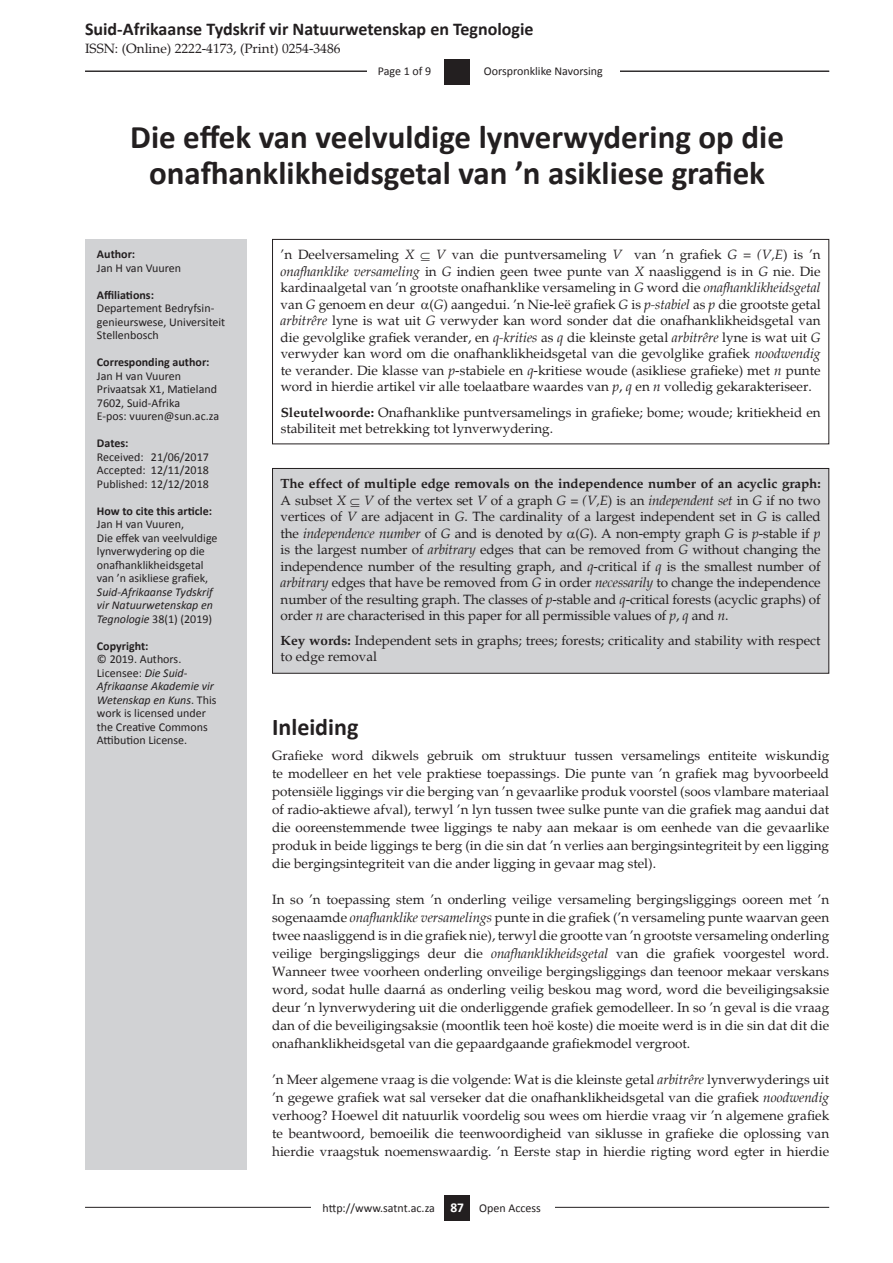
<style>
.page{position:relative;width:893px;height:1263px;background:#fff}
.page>*{position:absolute;margin:0;border:0;box-sizing:border-box;transform-origin:0 0}
.t1{font:700 33px/36px "Calibri";color:#231f20;text-align:center}
.t2{font:700 24px "Calibri";color:#231f20}
.t3{font:700 18px "Calibri";color:#231f20}
.t4{font:13.5px/16.5px "Palatino";color:#231f20;text-align:justify}
.t5{font:12px/13.5px "Calibri";color:#231f20}
.t6{font:700 12px "Calibri";color:#231f20}
.t7{font:italic 12px/13.5px "Calibri";color:#231f20;text-align:justify}
.s1{font-style:normal}
.s2{font-style:italic}
.s3{font-weight:700}
.s4{font-weight:700;font-size:13.5px;color:#fff}
</style>
<div class="page">
<hr style="left:85px;top:1207px;width:744px;height:1px;background:#231f20">
<div style="left:311px;top:1195px;width:244px;height:30px;background:#fff"></div>
<div style="left:444px;top:1195px;width:26px;height:25px;background:#231f20"></div>
<hr style="left:85px;top:71px;width:744px;height:1px;background:#231f20">
<div style="left:367px;top:59px;width:252px;height:28px;background:#fff"></div>
<div style="left:444px;top:59px;width:26px;height:25px;background:#231f20"></div>
<div style="left:85px;top:239px;width:162px;height:931px;background:#d1d2d4"></div>
<div style="left:272px;top:239px;width:557px;height:205px;border:1px solid #231f20"></div>
<div style="left:273px;top:468px;width:556px;height:205px;background:#d1d2d4"></div>
<div style="left:272px;top:468px;width:557px;height:206px;border:1px solid #231f20"></div>
<h3 class="t3" style="left:85px;top:17px;width:450px">Suid-Afrikaanse Tydskrif vir Natuurwetenskap en Tegnologie</h3>
<p class="t4" style="left:85px;top:40px;width:257px">ISSN: (Online) 2222-4173, (Print) 0254-3486</p>
<p class="t5" style="left:378px;top:64px;width:55px">Page 1i of 9</p>
<p class="t5" style="left:484px;top:64px;width:69px">Oorspronklike</p>
<p class="t5" style="left:426px;top:64px;width:7px">ii</p>
<p class="t5" style="left:484px;top:64px;width:120px">InhoudsopgaweNavorsing</p>
<p class="t5" style="left:382px;top:64px;width:25px">Page</p>
<h1 class="t1" style="left:130px;top:119px;width:655px">Die effek van veelvuldige lynverwydering op die onafhanklikheidsgetal van ’n asikliese grafiek</h1>
<p class="t6" style="left:97px;top:247px;width:40px">Author:</p>
<p class="t5" style="left:97px;top:261px;width:86px">Jan H van Vuuren</p>
<p class="t6" style="left:97px;top:287px;width:59px">Affiliations:</p>
<p class="t5" style="left:97px;top:302px;width:130px">Departement Bedryfsin&shy;genieurswese, Universiteit<br>Stellenbosch</p>
<p class="t6" style="left:97px;top:355px;width:114px">Corresponding author:</p>
<p class="t5" style="left:97px;top:369px;width:124px">Jan H van Vuuren<br>Privaatsak X1, Matieland<br>7602, Suid-Afrika<br>E-pos: vuuren@sun.ac.za</p>
<p class="t6" style="left:97px;top:436px;width:33px">Dates:</p>
<p class="t5" style="left:97px;top:450px;width:113px;text-align:justify">Received: 21/06/2017<br>Accepted: 12/11/2018<br>Published: 12/12/2018</p>
<p class="t6" style="left:97px;top:503px;width:117px">How to cite this article:</p>
<p class="t5" style="left:97px;top:518px;width:122px">Jan H van Vuuren,<br>Die effek van veelvuldige lynverwydering op die onafhanklikheidsgetal van ’n asikliese grafiek,</p>
<p class="t7" style="left:97px;top:585px;width:118px">Suid-Afrikaanse Tydskrif vir Natuurwetenskap en Tegnologie <span class="s1">38(1) (2019)</span></p>
<p class="t6" style="left:97px;top:638px;width:53px">Copyright:</p>
<p class="t5" style="left:97px;top:653px;width:121px">© 2019. Authors.<br>Licensee: <span class="s2">Die Suid-<br>Afrikaanse Akademie vir<br>Wetenskap en Kuns</span>. This work is licensed under the Creative Commons<br>Attibution License.</p>
<p class="t4" style="left:281px;top:247px;width:542px">’n Deelversameling <span class="s2">X</span> ⊆ <span class="s2">V</span> van die puntversameling <span class="s2">V</span> van ’n grafiek <span class="s2">G</span> = <span class="s2">(V,E</span>) is ’n <span class="s2">onafhanklike versameling</span> in <span class="s2">G</span> indien geen twee punte van <span class="s2">X</span> naasliggend is in <span class="s2">G</span> nie. Die kardinaalgetal van ’n grootste onafhanklike versameling in <span class="s2">G</span> word die <span class="s2">onafhanklikheidsgetal </span>van <span class="s2">G</span> genoem en deur (<span class="s2">G</span>) aangedui. ’n Nie-leë grafiek <span class="s2">G</span> is <span class="s2">p-stabiel</span> as <span class="s2">p</span> die grootste getal <span class="s2">arbitrêre</span> lyne is wat uit <span class="s2">G</span> verwyder kan word sonder dat die onafhanklikheidsgetal van die gevolglike grafiek verander, en <span class="s2">q-krities</span> as <span class="s2">q</span> die kleinste getal <span class="s2">arbitrêre</span> lyne is wat uit <span class="s2">G </span>verwyder kan word om die onafhanklikheidsgetal van die gevolglike grafiek <span class="s2">noodwendig </span>te verander. Die klasse van <span class="s2">p</span>-stabiele en <span class="s2">q</span>-kritiese woude (asikliese grafieke) met <span class="s2">n</span> punte word in hierdie artikel vir alle toelaatbare waardes van <span class="s2">p</span>, <span class="s2">q</span> en <span class="s2">n</span> volledig gekarakteriseer.</p>
<p class="t4" style="left:281px;top:404px;width:541px"><span class="s3">Sleutelwoorde:</span> Onafhanklike puntversamelings in grafieke; bome; woude; kritiekheid en stabiliteit met betrekking tot lynverwydering.</p>
<p class="t4" style="left:281px;top:476px;width:542px"><span class="s3">The effect of multiple edge removals on the independence number of an acyclic graph:<br></span>A subset <span class="s2">X</span> ⊆ <span class="s2">V</span> of the vertex set <span class="s2">V</span> of a graph <span class="s2">G</span> = <span class="s2">(V,E</span>) is an <span class="s2">independent set</span> in <span class="s2">G</span> if no two vertices of <span class="s2">V</span> are adjacent in <span class="s2">G</span>. The cardinality of a largest independent set in <span class="s2">G</span> is called the <span class="s2">independence number</span> of <span class="s2">G</span> and is denoted by (<span class="s2">G</span>). A non-empty graph <span class="s2">G</span> is <span class="s2">p</span>-stable if <span class="s2">p </span>is the largest number of <span class="s2">arbitrary</span> edges that can be removed from <span class="s2">G</span> without changing the independence number of the resulting graph, and <span class="s2">q</span>-critical if <span class="s2">q</span> is the smallest number of <span class="s2">arbitrary</span> edges that have be removed from <span class="s2">G</span> in order <span class="s2">necessarily</span> to change the independence number of the resulting graph. The classes of <span class="s2">p</span>-stable and <span class="s2">q</span>-critical forests (acyclic graphs) of order <span class="s2">n</span> are characterised in this paper for all permissible values of <span class="s2">p</span>, <span class="s2">q</span> and <span class="s2">n</span>.</p>
<p class="t4" style="left:281px;top:632px;width:542px"><span class="s3">Key words:</span> Independent sets in graphs; trees; forests; criticality and stability with respect to edge removal</p>
<h2 class="t2" style="left:272px;top:712px;width:88px">Inleiding</h2>
<p class="t4" style="left:272px;top:746px;width:559px;line-height:18px">Grafieke word dikwels gebruik om struktuur tussen versamelings entiteite wiskundig te modelleer en het vele praktiese toepassings. Die punte van ’n grafiek mag byvoorbeeld potensiële liggings vir die berging van ’n gevaarlike produk voorstel (soos vlambare materiaal of radio-aktiewe afval), terwyl ’n lyn tussen twee sulke punte van die grafiek mag aandui dat die ooreenstemmende twee liggings te naby aan mekaar is om eenhede van die gevaarlike produk in beide liggings te berg (in die sin dat ’n verlies aan bergingsintegriteit by een ligging die bergingsintegriteit van die ander ligging in gevaar mag stel).</p>
<p class="t4" style="left:272px;top:890px;width:559px;line-height:18px">In so ’n toepassing stem ’n onderling veilige versameling bergingsliggings ooreen met ’n sogenaamde <span class="s2">onafhanklike versamelings</span> punte in die grafiek (’n versameling punte waarvan geen twee naasliggend is in die grafiek nie), terwyl die grootte van ’n grootste versameling onderling veilige bergingsliggings deur die <span class="s2">onafhanklikheidsgetal</span> van die grafiek voorgestel word.<br>Wanneer twee voorheen onderling onveilige bergingsliggings dan teenoor mekaar verskans word, sodat hulle daarná as onderling veilig beskou mag word, word die beveiligingsaksie deur ’n lynverwydering uit die onderliggende grafiek gemodelleer. In so ’n geval is die vraag dan of die beveiligingsaksie (moontlik teen hoë koste) die moeite werd is in die sin dat dit die onafhanklikheidsgetal van die gepaardgaande grafiekmodel vergroot.</p>
<p class="t4" style="left:272px;top:1070px;width:559px;line-height:18px">’n Meer algemene vraag is die volgende: Wat is die kleinste getal <span class="s2">arbitrêre</span> lynverwyderings uit ’n gegewe grafiek wat sal verseker dat die onafhanklikheidsgetal van die grafiek <span class="s2">noodwendig </span>verhoog? Hoewel dit natuurlik voordelig sou wees om hierdie vraag vir ’n algemene grafiek te beantwoord, bemoeilik die teenwoordigheid van siklusse in grafieke die oplossing van hierdie vraagstuk noemenswaardig. ’n Eerste stap in hierdie rigting word egter in hierdie</p>
<p class="t5" style="left:323px;top:1201px;width:143px">http://www.satnt.ac.za <span class="s4">87</span></p>
<p class="t5" style="left:479px;top:1201px;width:63px">Open Access</p>
</div>
